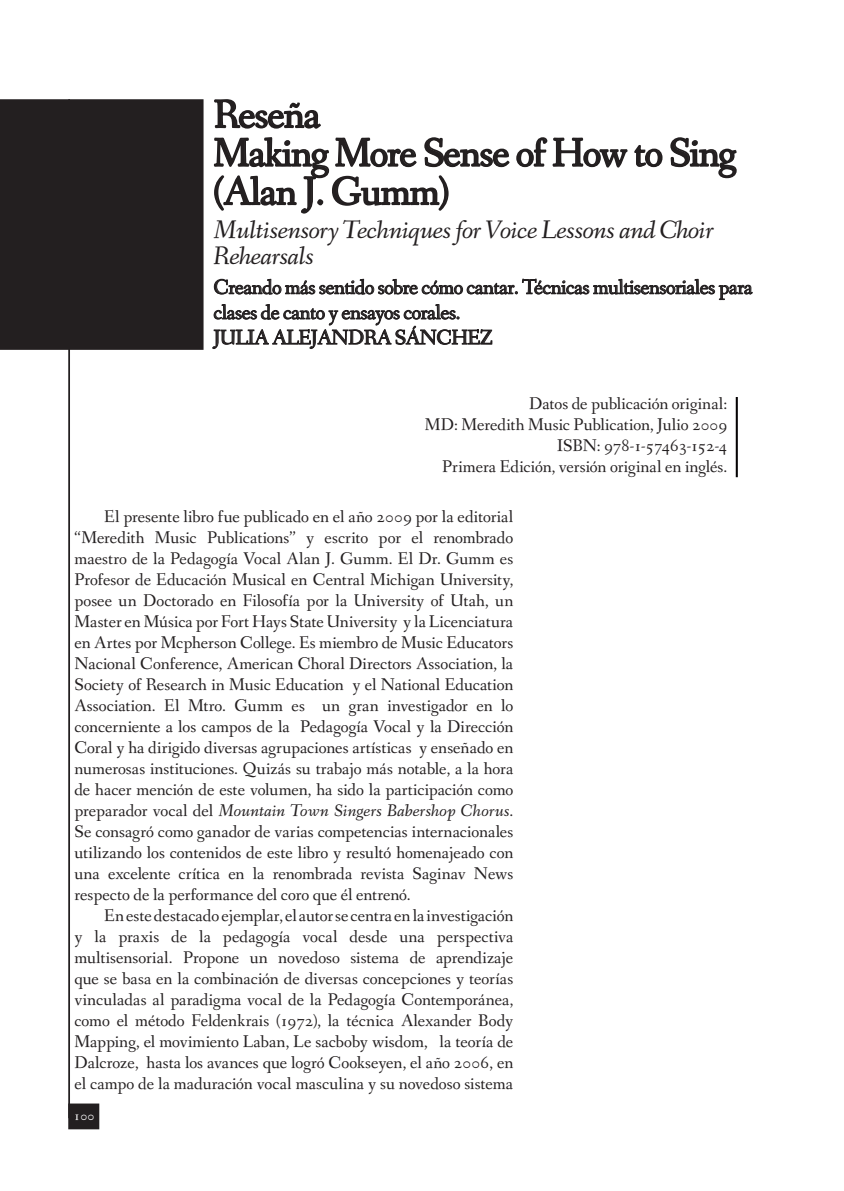
<style>
.page{position:relative;width:844px;height:1191px;background:#fff}
.page>*{position:absolute;margin:0;border:0;box-sizing:border-box;transform-origin:0 0}
.t1{font:40.25px/38.5px "Fanwood Text";letter-spacing:-.02em;color:#231f20}
.t2{font:italic 26.25px/26.2px "Fanwood Text";letter-spacing:-.02em;color:#231f20}
.t3{font:21px/25.2px "Fanwood Text";letter-spacing:-.02em;color:#231f20}
.t4{font:17.5px/21px "Fanwood Text";color:#231f20;text-align:justify}
.t5{font:14px "Fanwood Text";color:#fff}
.s1{font-style:italic}
</style>
<div class="page">
<div style="left:1px;top:100px;width:202px;height:249px;background:#231f20"></div>
<div style="left:0;top:99px;width:203px;height:251px;border:2px solid #231f20"></div>
<svg style="left:670px;top:137px;width:67px;height:42px"></svg>
<svg style="left:213px;top:99px;width:450px;height:115px"></svg>
<svg style="left:212px;top:278px;width:541px;height:121px"></svg>
<hr style="left:735px;top:397px;width:2px;height:80px;background:#050304">
<hr style="left:68px;top:99px;width:2px;height:1019px;background:#231f20">
<div style="left:69px;top:1104px;width:29px;height:24px;background:#231f20"></div>
<div style="left:68px;top:1103px;width:31px;height:26px;border:2px solid #231f20"></div>
<h1 class="t1" style="left:213px;top:97px;width:524px">Reseña<br>Making More Sense of How to Sing (Alan J. Gumm)</h1>
<h2 class="t2" style="left:213px;top:218px;width:502px">Multisensory Techniques for Voice Lessons and Choir<br>Rehearsals</h2>
<p class="t3" style="left:213px;top:276px;width:540px">Creando más sentido sobre cómo cantar. Técnicas multisensoriales para clases de canto y ensayos corales.<br>JULIA ALEJANDRA SÁNCHEZ</p>
<p class="t4" style="left:424px;top:394px;width:304px;text-align:right">Datos de publicación original:<br>MD: Meredith Music Publication, Julio 2009<br>ISBN: 978-1-57463-152-4<br>Primera Edición, versión original en inglés.</p>
<p class="t4" style="left:74px;top:507px;width:440px;text-indent:30px">El presente libro fue publicado en el año 2009 por la editorial “Meredith Music Publications” y escrito por el renombrado maestro de la Pedagogía Vocal Alan J. Gumm. El Dr. Gumm es Profesor de Educación Musical en Central Michigan University, posee un Doctorado en Filosofía por la University of Utah, un Master en Música por Fort Hays State University y la Licenciatura en Artes por Mcpherson College. Es miembro de Music Educators Nacional Conference, American Choral Directors Association, la Society of Research in Music Education y el National Education Association. El Mtro. Gumm es un gran investigador en lo concerniente a los campos de la Pedagogía Vocal y la Dirección Coral y ha dirigido diversas agrupaciones artísticas y enseñado en numerosas instituciones. Quizás su trabajo más notable, a la hora de hacer mención de este volumen, ha sido la participación como preparador vocal del <span class="s1">Mountain Town Singers Babershop Chorus</span>.<br>Se consagró como ganador de varias competencias internacionales utilizando los contenidos de este libro y resultó homenajeado con una excelente crítica en la renombrada revista Saginav News respecto de la performance del coro que él entrenó.</p>
<p class="t4" style="left:74px;top:906px;width:440px;text-indent:30px">En este destacado ejemplar, el autor se centra en la investigación y la praxis de la pedagogía vocal desde una perspectiva multisensorial. Propone un novedoso sistema de aprendizaje que se basa en la combinación de diversas concepciones y teorías vinculadas al paradigma vocal de la Pedagogía Contemporánea, como el método Feldenkrais (1972), la técnica Alexander Body Mapping, el movimiento Laban, Le sacboby wisdom, la teoría de Dalcroze, hasta los avances que logró Cookseyen, el año 2006, en el campo de la maduración vocal masculina y su novedoso sistema</p>
<p class="t5" style="left:74px;top:1107px;width:22px">100</p>
</div>
